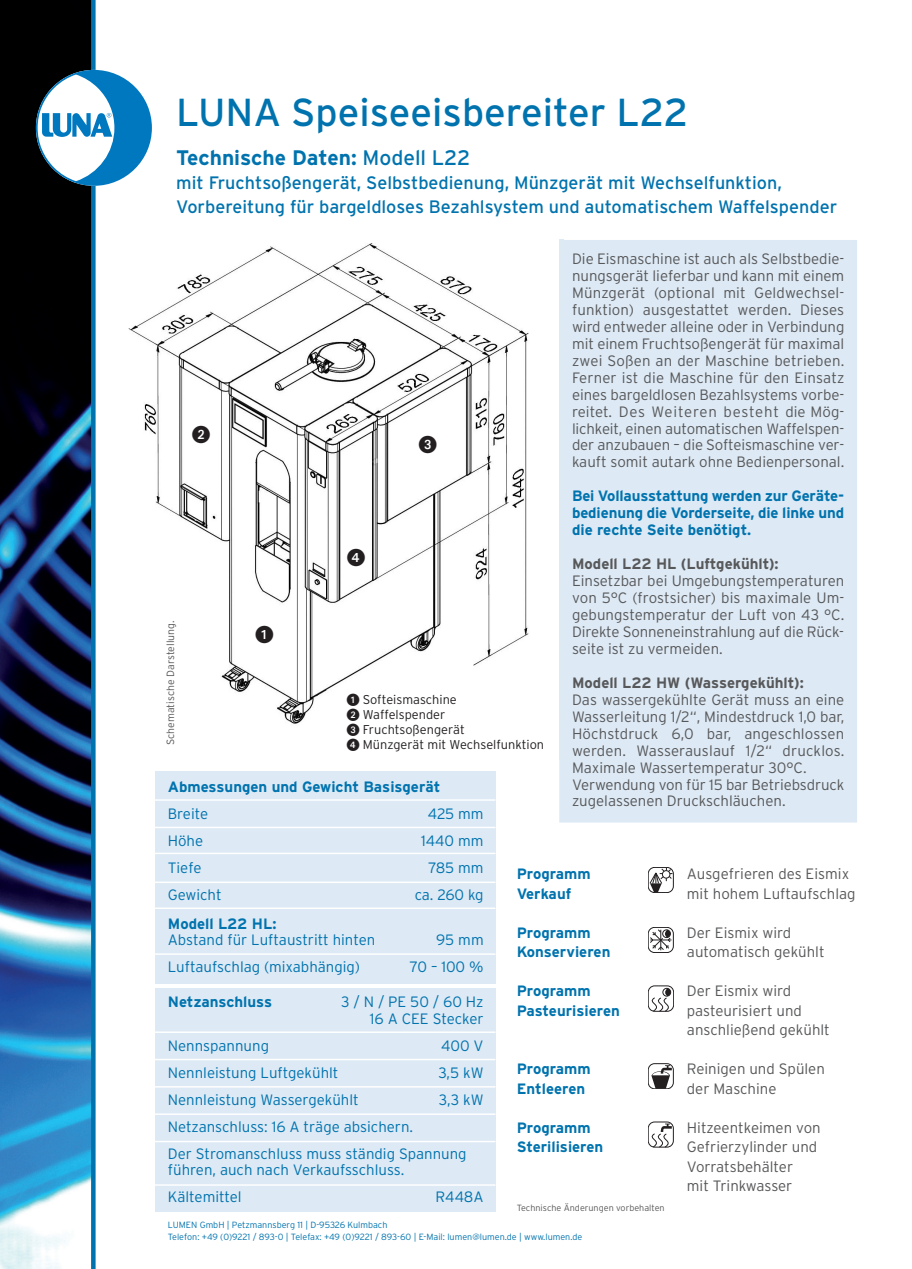
<style>
.page{position:relative;width:912px;height:1269px;background:#fff}
.page>*{position:absolute;margin:0;border:0;box-sizing:border-box;transform-origin:0 0}
.t1{font:39px "Interstate";color:#0073ae}
.t2{font:700 21px "Interstate";color:#0073ae}
.t3{font:18px/24px "Interstate";color:#0073ae}
.t4{font:18px "European Pi One";color:#231f20}
.t5{font:300 15px/17px "Interstate";color:#57585a}
.t6{font:300 15px/27px "Interstate";color:#0073ae}
.t7{font:700 15px/17px "Interstate";color:#0073ae;text-align:justify}
.t8{font:700 15px "Interstate";color:#57585a}
.t9{font:300 12.75px/15px "Interstate";color:#231f20}
.t10{font:300 10.5px "Interstate";color:#57585a}
.t11{font:300 9px/12px "Interstate";color:#0073ae}
.t12{font:300 9px "Interstate";color:#57585a}
.s1{font-weight:400}
.s2{font-family:"European Pi One";font-weight:400}
</style>
<div class="page">
<img style="left:128px;top:239px;width:435px;height:485px">
<img style="left:0;top:0;width:91px;height:1269px">
<div style="left:91px;top:0;width:5px;height:1269px;background:#0073ae"></div>
<svg style="left:36px;top:70px;width:116px;height:116px"></svg>
<div style="left:559px;top:240px;width:298px;height:582px;background:#dde9f4"></div>
<hr style="left:559px;top:240px;width:4px;height:519px;background:#ddeaf4">
<div style="left:155px;top:771px;width:340px;height:213px;background:#dde9f4"></div>
<hr style="left:155px;top:799px;width:340px;height:2px;background:#fff">
<hr style="left:155px;top:907px;width:340px;height:2px;background:#fff">
<hr style="left:155px;top:953px;width:340px;height:2px;background:#fff">
<hr style="left:155px;top:881px;width:340px;height:2px;background:#fff">
<hr style="left:155px;top:853px;width:340px;height:1px;background:#fff">
<hr style="left:155px;top:827px;width:340px;height:1px;background:#fff">
<div style="left:155px;top:988px;width:340px;height:224px;background:#dde9f4"></div>
<hr style="left:155px;top:1031px;width:340px;height:2px;background:#fff">
<hr style="left:155px;top:1113px;width:340px;height:2px;background:#fff">
<hr style="left:155px;top:1086px;width:340px;height:1px;background:#fff">
<hr style="left:155px;top:1141px;width:340px;height:1px;background:#fff">
<hr style="left:155px;top:1184px;width:340px;height:2px;background:#fff">
<hr style="left:155px;top:1059px;width:340px;height:1px;background:#fff">
<div style="left:648px;top:867px;width:25px;height:26px;border:1px solid #231f20;border-radius:6px"></div>
<svg style="left:649px;top:868px;width:23px;height:24px"></svg>
<div style="left:648px;top:927px;width:25px;height:26px;border:1px solid #231f20;border-radius:6px"></div>
<svg style="left:649px;top:929px;width:22px;height:21px"></svg>
<div style="left:648px;top:986px;width:25px;height:25px;border:1px solid #231f20;border-radius:6px"></div>
<svg style="left:648px;top:988px;width:25px;height:23px"></svg>
<div style="left:648px;top:1063px;width:25px;height:26px;border:1px solid #231f20;border-radius:6px"></div>
<svg style="left:651px;top:1065px;width:20px;height:24px"></svg>
<div style="left:648px;top:1122px;width:25px;height:25px;border:1px solid #231f20;border-radius:6px"></div>
<svg style="left:648px;top:1123px;width:26px;height:24px"></svg>
<h1 class="t1" style="left:176px;top:97px;width:513px">LUNA Speiseeisbereiter L22</h1>
<h2 class="t2" style="left:176px;top:149px;width:295px">Technische Daten: <span class="s1">Modell L22</span></h2>
<p class="t3" style="left:176px;top:172px;width:662px">mit Fruchtsoßengerät, Selbstbedienung, Münzgerät mit Wechselfunktion,<br>Vorbereitung für bargeldloses Bezahlsystem und automatischem Waffelspender</p>
<p class="t5" style="left:572px;top:251px;width:274px;text-align:justify">Die Eismaschine ist auch als Selbstbedie&shy;nungsgerät lieferbar und kann mit einem Münzgerät (optional mit Geldwechsel&shy;funktion) ausgestattet werden. Dieses wird entweder alleine oder in Verbindung mit einem Fruchtsoßengerät für maximal zwei Soßen an der Maschine betrieben.<br>Ferner ist die Maschine für den Einsatz eines bargeldlosen Bezahlsystems vorbe&shy;reitet. Des Weiteren besteht die Mög&shy;lichkeit, einen automatischen Waffel spen&shy;der anzubauen – die Softeismaschine ver&shy;kauft somit autark ohne Bedienpersonal.</p>
<p class="t7" style="left:572px;top:489px;width:274px">Bei Vollausstattung werden zur Geräte&shy;bedienung die Vorderseite, die linke und die rechte Seite benötigt.</p>
<p class="t8" style="left:572px;top:558px;width:208px">Modell L22 HL (Luftgekühlt):</p>
<p class="t5" style="left:572px;top:573px;width:274px;text-align:justify">Einsetzbar bei Umgebungstemperaturen von 5°C (frostsicher) bis maximale Um&shy;gebungstemperatur der Luft von 43 °C.<br>Direkte Sonnen ein strahlung auf die Rück&shy;seite ist zu vermeiden.</p>
<p class="t8" style="left:572px;top:677px;width:233px">Modell L22 HW (Wassergekühlt):</p>
<p class="t5" style="left:572px;top:692px;width:274px">Das wassergekühlte Gerät muss an eine Wasserleitung 1/2“, Mindestdruck 1,0 bar, Höchstdruck 6,0 bar, angeschlossen werden. Wasserauslauf 1/2“ drucklos.<br>Maximale Wassertemperatur 30°C.<br>Verwen dung von für 15 bar Betriebsdruck zugelassenen Druckschläuchen.</p>
<p class="t4" style="left:192px;top:425px;width:19px">2</p>
<p class="t4" style="left:419px;top:436px;width:19px">3</p>
<p class="t4" style="left:347px;top:548px;width:19px">4</p>
<p class="t10" style="left:166px;top:745px;width:126px;rotate:-90deg">Schematische Darstellung.</p>
<p class="t4" style="left:255px;top:625px;width:19px">1</p>
<p class="t9" style="left:347px;top:693px;width:199px"><span class="s2">1</span> Softeismaschine<br><span class="s2">2</span> Waffelspender<br><span class="s2">3</span> Fruchtsoßengerät<br><span class="s2">4</span> Münzgerät mit Wechselfunktion</p>
<p class="t7" style="left:168px;top:780px;width:274px">Abmessungen und Gewicht Basisgerät</p>
<p class="t6" style="left:168px;top:802px;width:42px">Breite</p>
<p class="t6" style="left:428px;top:802px;width:57px">425 mm</p>
<p class="t6" style="left:168px;top:829px;width:37px">Höhe</p>
<p class="t6" style="left:421px;top:829px;width:64px">1440 mm</p>
<p class="t6" style="left:168px;top:856px;width:35px">Tiefe</p>
<p class="t6" style="left:428px;top:856px;width:57px">785 mm</p>
<p class="t6" style="left:168px;top:883px;width:55px">Gewicht</p>
<p class="t6" style="left:414px;top:883px;width:70px">ca. 260 kg</p>
<p class="t7" style="left:168px;top:916px;width:110px">Modell L22 HL:</p>
<p class="t6" style="left:168px;top:928px;width:209px">Abstand für Luftaustritt hinten</p>
<p class="t6" style="left:436px;top:928px;width:49px">95 mm</p>
<p class="t6" style="left:168px;top:955px;width:194px">Luftaufschlag (mixabhängig)</p>
<p class="t6" style="left:410px;top:955px;width:75px">70 – 100 %</p>
<p class="t7" style="left:168px;top:995px;width:106px">Netzanschluss</p>
<p class="t6" style="left:341px;top:995px;width:144px;line-height:16.5px;text-align:right">3 / N / PE 50 / 60 Hz<br>16 A CEE Stecker</p>
<p class="t6" style="left:168px;top:1033px;width:103px">Nennspannung</p>
<p class="t6" style="left:441px;top:1033px;width:44px">400 V</p>
<p class="t6" style="left:168px;top:1060px;width:172px">Nennleistung Luftgekühlt</p>
<p class="t6" style="left:438px;top:1060px;width:47px">3,5 kW</p>
<p class="t6" style="left:168px;top:1087px;width:192px">Nennleistung Wassergekühlt</p>
<p class="t6" style="left:439px;top:1087px;width:46px">3,3 kW</p>
<p class="t6" style="left:168px;top:1114px;width:300px">Netzanschluss: 16 A träge absichern.<br>Der Stromanschluss muss ständig Spannung</p>
<p class="t6" style="left:168px;top:1158px;width:238px">führen, auch nach Verkaufsschluss.<br>Kältemittel</p>
<p class="t7" style="left:516px;top:867px;width:75px">Programm</p>
<p class="t5" style="left:686px;top:867px;width:164px">Ausgefrieren des Eismix</p>
<p class="t7" style="left:516px;top:886px;width:56px">Verkauf</p>
<p class="t5" style="left:686px;top:886px;width:170px">mit hohem Luftaufschlag</p>
<p class="t7" style="left:516px;top:925px;width:75px">Programm</p>
<p class="t5" style="left:686px;top:925px;width:106px">Der Eismix wird</p>
<p class="t7" style="left:516px;top:945px;width:95px">Konservieren</p>
<p class="t5" style="left:686px;top:945px;width:139px">automatisch gekühlt</p>
<p class="t7" style="left:516px;top:984px;width:75px">Programm</p>
<p class="t5" style="left:686px;top:984px;width:106px">Der Eismix wird</p>
<p class="t7" style="left:516px;top:1003px;width:105px">Pasteurisieren</p>
<p class="t5" style="left:686px;top:1002px;width:144px;line-height:19.5px">pasteurisiert und anschließend gekühlt</p>
<p class="t7" style="left:516px;top:1062px;width:75px">Programm</p>
<p class="t5" style="left:686px;top:1062px;width:139px">Reinigen und Spülen</p>
<p class="t7" style="left:516px;top:1081px;width:70px">Entleeren</p>
<p class="t5" style="left:686px;top:1081px;width:91px">der Maschine</p>
<p class="t7" style="left:516px;top:1120px;width:75px">Programm</p>
<p class="t5" style="left:686px;top:1120px;width:135px">Hitzeentkeimen von</p>
<p class="t7" style="left:516px;top:1140px;width:88px">Sterilisieren</p>
<p class="t5" style="left:686px;top:1138px;width:132px;line-height:19.5px">Gefrierzylinder und<br>Vorratsbehälter mit Trinkwasser</p>
<p class="t12" style="left:516px;top:1204px;width:149px">Technische Änderungen vorbehalten</p>
<p class="t6" style="left:435px;top:1185px;width:50px">R448A</p>
<p class="t11" style="left:168px;top:1219px;width:416px">LUMEN GmbH | Petzmannsberg 11 | D-95326 Kulmbach<br>Telefon: +49 (0)9221 / 893-0 | Telefax: +49 (0)9221 / 893-60 | E-Mail: lumen@lumen.de | www.lumen.de</p>
</div>
